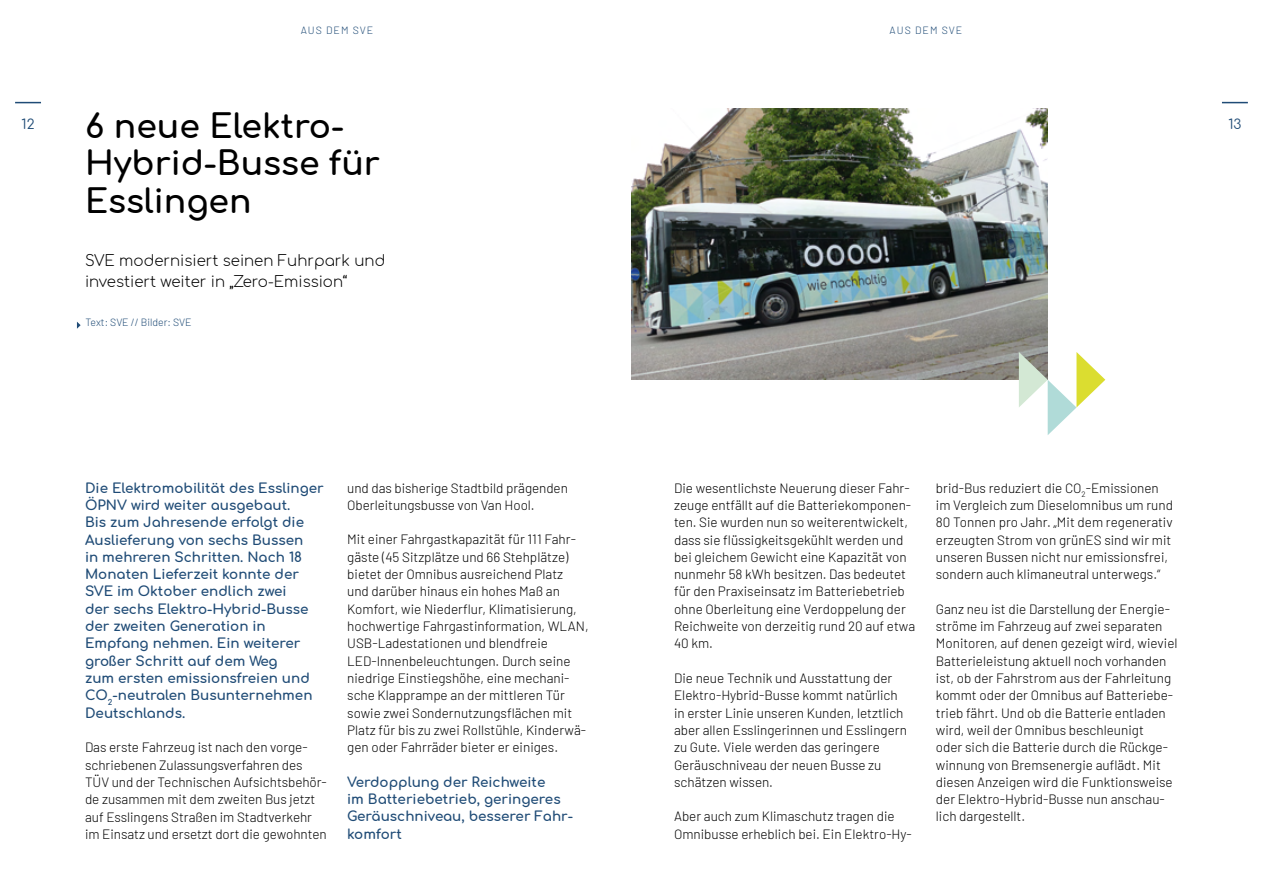
<style>
.page{position:relative;width:1263px;height:893px;background:#fff}
.page>*{position:absolute;margin:0;border:0;box-sizing:border-box;transform-origin:0 0}
.t1{font:700 33px/37.5px "Comfortaa";color:#000}
.t2{font:300 15px/21px "Comfortaa";color:#000}
.t3{font:300 13.5px/17.2px "Barlow";color:#000}
.t4{font:700 13.5px/17.2px "Comfortaa";color:#1f4b76}
.t5{font:13.5px "Comfortaa";color:#1f4b76}
.t6{font:300 10.5px "Barlow";color:#1f4b76}
</style>
<div class="page">
<svg style="left:15px;top:102px;width:26px;height:1px"></svg>
<svg style="left:1222px;top:102px;width:26px;height:1px"></svg>
<img style="left:631px;top:108px;width:416px;height:271px">
<svg style="left:1019px;top:352px;width:86px;height:83px"></svg>
<svg style="left:77px;top:322px;width:4px;height:7px"></svg>
<p class="t6" style="left:301px;top:23px;width:3px">Aus</p>
<p class="t6" style="left:326px;top:23px;width:49px">de m SVE</p>
<p class="t6" style="left:890px;top:23px;width:74px">AUs dem SVE</p>
<h1 class="t1" style="left:85px;top:103px;width:296px">6 neue Elektro-<br>Hybrid-Busse für<br>Esslingen</h1>
<p class="t2" style="left:85px;top:248px;width:302px">SVE modernisiert seinen Fuhrpark und investiert weiter in „Zero-Emission“</p>
<p class="t6" style="left:85px;top:315px;width:108px">Text: SVE // Bilder: SVE</p>
<p class="t5" style="left:22px;top:112px;width:14px">12</p>
<p class="t5" style="left:1228px;top:112px;width:15px">13</p>
<p class="t4" style="left:85px;top:478px;width:240px">Die Elektromobilität des Esslinger<br>ÖPNV wird weiter ausgebaut.<br>Bis zum Jahresende erfolgt die<br>Auslieferung von sechs Bussen<br>in mehreren Schritten. Nach 18<br>Monaten Lieferzeit konnte der<br>SVE im Oktober endlich zwei<br>der sechs Elektro-Hybrid-Busse der zweiten Generation in<br>Empfang nehmen. Ein weiterer großer Schritt auf dem Weg<br>zum ersten emissionsfreien und<br>CO<sub>2</sub>-neutralen Busunternehmen<br>Deutschlands.</p>
<p class="t3" style="left:85px;top:738px;width:243px">Das erste Fahrzeug ist nach den vorge&shy;schriebenen Zulassungsverfahren des TÜV und der Technischen Aufsichtsbehör&shy;de zusammen mit dem zweiten Bus jetzt auf Esslingens Straßen im Stadtverkehr im Einsatz und ersetzt dort die gewohnten</p>
<p class="t3" style="left:347px;top:478px;width:222px">und das bisherige Stadtbild prägenden<br>Oberleitungsbusse von Van Hool.</p>
<p class="t3" style="left:347px;top:530px;width:243px">M it einer Fahrgastkapazität für 111 Fahr&shy;gäste (45 Sitzplätze und 66 Stehplätze) bietet der Omnibus ausreichend Platz<br>und darüber hinaus ein hohes Maß an Komfort, wie Niederflur, Klimatisierung, hochwertige Fahrgastinformation, WLAN, USB-Ladestationen und blendfreie<br>LED-I nnenbeleuchtungen. Durch seine niedrige Einstiegshöhe, eine mechani&shy;sche Klapprampe an der mittleren Tür sowie zwei Sondernutzungsflächen mit Platz für bis zu zwei Rollstühle, Kinderwä&shy;gen oder Fahrräder bieter er einiges.</p>
<p class="t4" style="left:347px;top:772px;width:227px">Verdopplung der Reichweite<br>im Batteriebetrieb, geringeres<br>Geräuschniveau, besserer Fahr&shy;komfort</p>
<p class="t3" style="left:674px;top:478px;width:243px">Die wesentlichste Neuerung dieser Fahr&shy;zeuge entfällt auf die Batteriekomponen&shy;ten. Sie wurden nun so weiterentwickelt, dass sie flüssigkeitsgekühlt werden und bei gleichem Gewicht eine Kapazität von nunmehr 58 kWh besitzen. Das bedeutet für den Praxiseinsatz im Batteriebetrieb ohne Oberleitung eine Verdoppelung der Reichweite von derzeitig rund 20 auf etwa 40 km.</p>
<p class="t3" style="left:674px;top:668px;width:234px">Die neue Technik und Ausstattung der Elektro-Hybrid-Busse kommt natürlich in erster Linie unseren Kunden, letztlich aber allen Esslingerinnen und Esslingern zu Gute. Viele werden das geringere Geräuschniveau der neuen Busse zu schätzen wissen.</p>
<p class="t3" style="left:674px;top:807px;width:239px">Aber auch zum Klimaschutz tragen die<br>Omnibusse erheblich bei. Ein Elektro-Hy-</p>
<p class="t3" style="left:936px;top:478px;width:239px">brid-Bus reduziert die CO <sub>2</sub>-Emissionen im Vergleich zum Dieselomnibus um rund 80 Tonnen pro Jahr. „M it dem regenerativ erzeugten Strom von grünES sind wir mit unseren Bussen nicht nur emissionsfrei, sondern auch klimaneutral unterwegs.“</p>
<p class="t3" style="left:936px;top:599px;width:243px">Ganz neu ist die Darstellung der Energie&shy;ströme im Fahrzeug auf zwei separaten Monitoren, auf denen gezeigt wird, wieviel Batterieleistung aktuell noch vorhanden ist, ob der Fahrstrom aus der Fahrleitung kommt oder der Omnibus auf Batteriebe&shy;trieb fährt. Und ob die Batterie entladen wird, weil der Omnibus beschleunigt<br>oder sich die Batterie durch die Rückge&shy;winnung von Bremsenergie auflädt. Mit diesen Anzeigen wird die Funktionsweise der Elektro-Hybrid-Busse nun anschau&shy;lich dargestellt.</p>
</div>
